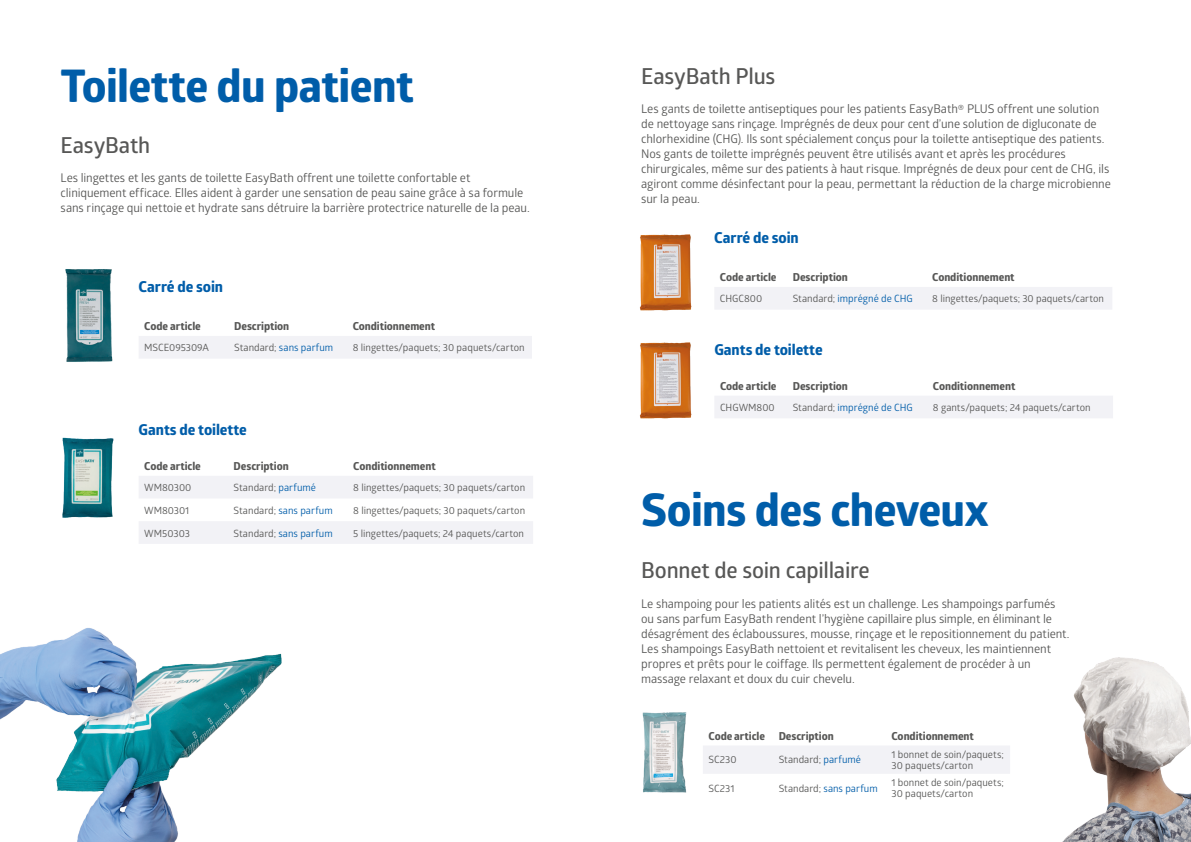
<style>
.page{position:relative;width:1191px;height:842px;background:#fff}
.page>*{position:absolute;margin:0;border:0;box-sizing:border-box;transform-origin:0 0}
.t1{font:700 45px "Globerx";letter-spacing:-.015em;color:#005da9}
.t2{font:600 22px "Glober";letter-spacing:-.01em;color:#575756}
.t3{font:700 15px "Globerx";letter-spacing:-.005em;color:#005da9}
.t4{font:12px/15px "Glober";letter-spacing:-.01em;color:#575756}
.C1_XBold{font:700 11px "Globerx";letter-spacing:-.005em;color:#575756}
.C1_XBold-2{font:10px/11px "Glober";color:#575756}
.t5{font:10px "Glober";color:#005da9}
.s1{color:#575756}
.s2{color:#005da9}
</style>
<div class="page">
<div style="left:139px;top:336px;width:393px;height:22px;background:#f2f2f6"></div>
<div style="left:139px;top:476px;width:394px;height:22px;background:#f2f2f6"></div>
<div style="left:139px;top:521px;width:394px;height:23px;background:#f2f2f6"></div>
<img style="left:0;top:628px;width:282px;height:214px">
<div style="left:715px;top:287px;width:397px;height:22px;background:#f2f2f6"></div>
<img style="left:1062px;top:657px;width:129px;height:185px">
<div style="left:715px;top:396px;width:398px;height:22px;background:#f2f2f6"></div>
<img style="left:639px;top:342px;width:53px;height:77px">
<img style="left:639px;top:234px;width:53px;height:77px">
<div style="left:703px;top:746px;width:307px;height:28px;background:#f2f2f6"></div>
<img style="left:642px;top:712px;width:45px;height:80px">
<img style="left:65px;top:269px;width:48px;height:93px">
<img style="left:62px;top:437px;width:52px;height:81px">
<p class="t1" style="left:61px;top:53px;width:354px">Toilette du patient</p>
<p class="t2" style="left:61px;top:130px;width:91px">EasyBath</p>
<p class="t4" style="left:61px;top:170px;width:471px">Les lingettes et les gants de toilette EasyBath offrent une toilette confortable et cliniquement efficace. Elles aident à garder une sensation de peau saine grâce à sa formule sans rinçage qui nettoie et hydrate sans détruire la barrière protectrice naturelle de la peau.</p>
<p class="t3" style="left:139px;top:276px;width:86px">Carré de soin</p>
<p class="C1_XBold" style="left:144px;top:318px;width:58px">Code article</p>
<p class="C1_XBold" style="left:234px;top:318px;width:57px">Description</p>
<p class="C1_XBold" style="left:353px;top:318px;width:84px">Conditionnement</p>
<p class="C1_XBold-2" style="left:144px;top:341px;width:66px">MSCE095309A</p>
<p class="t5" style="left:234px;top:340px;width:101px"><span class="s1">Standard;</span> sans parfum</p>
<p class="C1_XBold-2" style="left:353px;top:341px;width:173px">8 lingettes/paquets; 30 paquets/carton</p>
<p class="t3" style="left:139px;top:419px;width:110px">Gants de toilette</p>
<p class="C1_XBold" style="left:144px;top:458px;width:58px">Code article</p>
<p class="C1_XBold" style="left:234px;top:458px;width:57px">Description</p>
<p class="C1_XBold" style="left:353px;top:458px;width:84px">Conditionnement</p>
<p class="C1_XBold-2" style="left:144px;top:481px;width:49px">WM80300</p>
<p class="C1_XBold-2" style="left:234px;top:481px;width:84px">Standard; <span class="s2">parfumé</span></p>
<p class="C1_XBold-2" style="left:353px;top:481px;width:173px">8 lingettes/paquets; 30 paquets/carton</p>
<p class="C1_XBold-2" style="left:144px;top:504px;width:47px">WM80301</p>
<p class="t5" style="left:234px;top:503px;width:101px"><span class="s1">Standard;</span> sans parfum</p>
<p class="C1_XBold-2" style="left:353px;top:504px;width:173px">8 lingettes/paquets; 30 paquets/carton</p>
<p class="C1_XBold-2" style="left:144px;top:528px;width:47px">WM50303</p>
<p class="t5" style="left:234px;top:527px;width:101px"><span class="s1">Standard;</span> sans parfum</p>
<p class="C1_XBold-2" style="left:353px;top:528px;width:172px">5 lingettes/paquets; 24 paquets/carton</p>
<p class="t2" style="left:641px;top:60px;width:135px">EasyBath Plus</p>
<p class="t4" style="left:641px;top:101px;width:471px">Les gants de toilette antiseptiques pour les patients EasyBath® PLUS offrent une solution de nettoyage sans rinçage. Imprégnés de deux pour cent d’une solution de digluconate de chlorhexidine (CHG). Ils sont spécialement conçus pour la toilette antiseptique des patients.<br>Nos gants de toilette imprégnés peuvent être utilisés avant et après les procédures chirurgicales, même sur des patients à haut risque. Imprégnés de deux pour cent de CHG, ils agiront comme désinfectant pour la peau, permettant la réduction de la charge microbienne sur la peau.</p>
<p class="t3" style="left:714px;top:227px;width:86px">Carré de soin</p>
<p class="C1_XBold" style="left:720px;top:269px;width:58px">Code article</p>
<p class="C1_XBold" style="left:792px;top:269px;width:57px">Description</p>
<p class="C1_XBold" style="left:932px;top:269px;width:84px">Conditionnement</p>
<p class="C1_XBold-2" style="left:720px;top:293px;width:44px">CHGC800</p>
<p class="t5" style="left:792px;top:291px;width:121px"><span class="s1">Standard;</span> imprégné de CHG</p>
<p class="C1_XBold-2" style="left:932px;top:293px;width:173px">8 lingettes/paquets; 30 paquets/carton</p>
<p class="t3" style="left:714px;top:339px;width:110px">Gants de toilette</p>
<p class="C1_XBold" style="left:720px;top:378px;width:58px">Code article</p>
<p class="C1_XBold" style="left:792px;top:378px;width:57px">Description</p>
<p class="C1_XBold" style="left:933px;top:378px;width:84px">Conditionnement</p>
<p class="C1_XBold-2" style="left:720px;top:401px;width:56px">CHGWM800</p>
<p class="t5" style="left:792px;top:400px;width:121px"><span class="s1">Standard;</span> imprégné de CHG</p>
<p class="C1_XBold-2" style="left:933px;top:401px;width:159px">8 gants/paquets; 24 paquets/carton</p>
<p class="t1" style="left:641px;top:478px;width:349px">Soins des cheveux</p>
<p class="t2" style="left:641px;top:554px;width:230px">Bonnet de soin capillaire</p>
<p class="t4" style="left:641px;top:595px;width:430px">Le shampoing pour les patients alités est un challenge. Les shampoings parfumés ou sans parfum EasyBath rendent l’hygiène capillaire plus simple, en éliminant le désagrément des éclaboussures, mousse, rinçage et le repositionnement du patient.<br>Les shampoings EasyBath nettoient et revitalisent les cheveux, les maintiennent propres et prêts pour le coiffage. Ils permettent également de procéder à un massage relaxant et doux du cuir chevelu.</p>
<p class="C1_XBold" style="left:708px;top:728px;width:58px">Code article</p>
<p class="C1_XBold" style="left:778px;top:728px;width:57px">Description</p>
<p class="C1_XBold" style="left:891px;top:728px;width:84px">Conditionnement</p>
<p class="C1_XBold-2" style="left:708px;top:754px;width:30px">SC230</p>
<p class="C1_XBold-2" style="left:778px;top:754px;width:84px">Standard; <span class="s2">parfumé</span></p>
<p class="C1_XBold-2" style="left:891px;top:748px;width:114px">1 bonnet de soin/paquets;<br>30 paquets/carton</p>
<p class="C1_XBold-2" style="left:708px;top:782px;width:28px">SC231</p>
<p class="t5" style="left:778px;top:781px;width:101px"><span class="s1">Standard;</span> sans parfum</p>
<p class="C1_XBold-2" style="left:891px;top:777px;width:114px">1 bonnet de soin/paquets;<br>30 paquets/carton</p>
</div>
